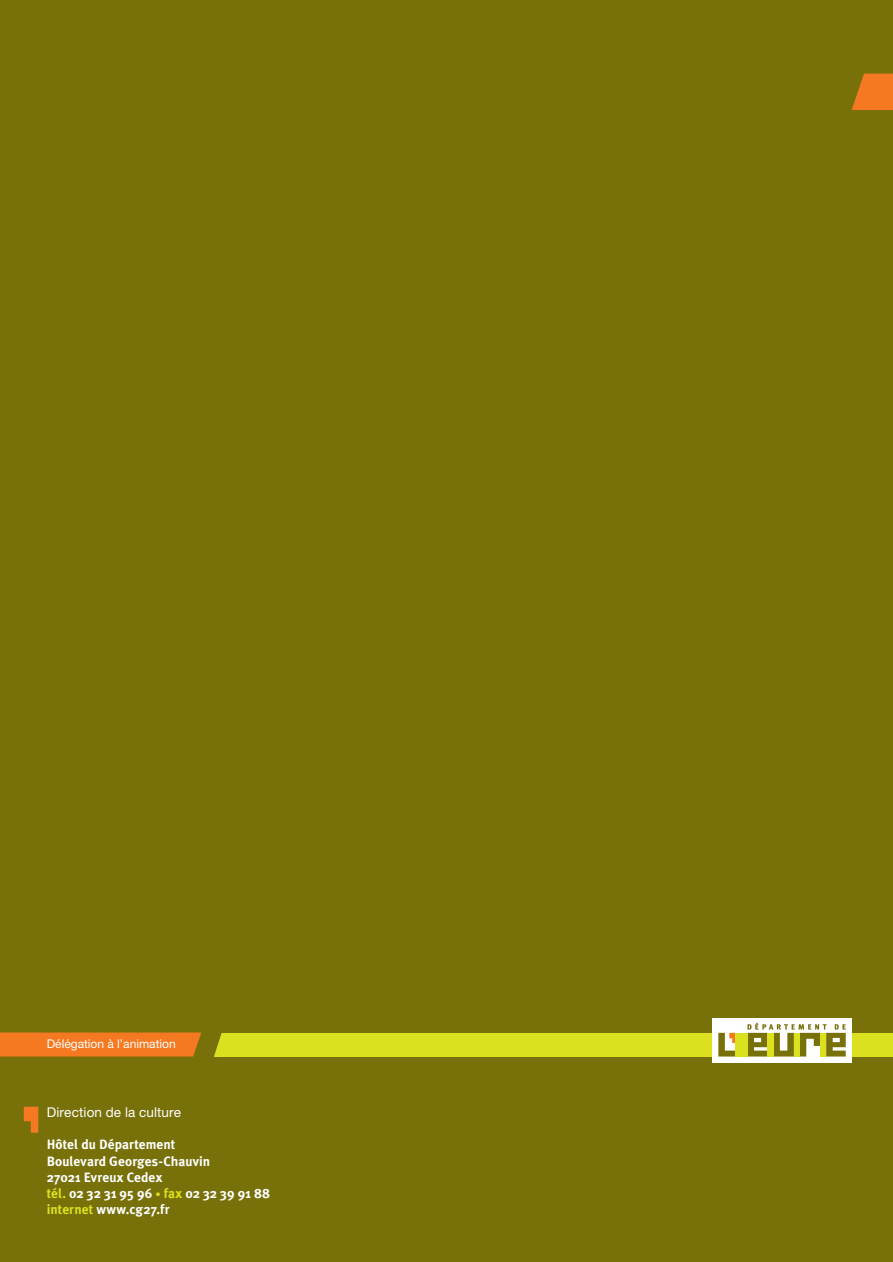
<style>
.page{position:relative;width:893px;height:1262px;background:#78710a}
.page>*{position:absolute;margin:0;border:0;box-sizing:border-box;transform-origin:0 0}
.t1{font:700 13.5px/16.2px "Meta Plus";letter-spacing:.005em;color:#fff}
.t2{font:13.5px "Helvetica Neue";letter-spacing:.01em;color:#fff}
.t3{font:12px "Helvetica Neue";color:#fff}
.s1{color:#dbe11e}
.s2{font-size:10.5px;color:#dbe11e}
</style>
<div class="page">
<svg style="left:24px;top:1106px;width:14px;height:26px"></svg>
<div style="left:0;top:1032px;width:201px;height:24px;background:#f47921"></div>
<div style="left:214px;top:1032px;width:679px;height:24px;background:#dbe11e"></div>
<div style="left:712px;top:1018px;width:139px;height:44px;background:#fff"></div>
<svg style="left:718px;top:1032px;width:17px;height:24px"></svg>
<svg style="left:747px;top:1022px;width:99px;height:34px"></svg>
<div style="left:767px;top:1032px;width:6px;height:24px;background:#dbe11e"></div>
<div style="left:820px;top:1032px;width:6px;height:24px;background:#dbe11e"></div>
<div style="left:735px;top:1032px;width:12px;height:24px;background:#dbe11e"></div>
<div style="left:794px;top:1032px;width:6px;height:24px;background:#dbe11e"></div>
<svg style="left:851px;top:74px;width:42px;height:36px"></svg>
<p class="t3" style="left:47px;top:1037px;width:130px">Délégation à l’animation</p>
<p class="t2" style="left:47px;top:1104px;width:136px">Direction de la culture</p>
<p class="t1" style="left:47px;top:1136px;width:225px">Hôtel du Département<br>Boulevard Georges-Chauvin<br>27021 Evreux Cedex<br><span class="s1">tél.</span> 02 32 31 95 96 <span class="s2">•</span> <span class="s1">fax</span> 02 32 39 91 88 <span class="s1">internet</span> www.cg27.fr</p>
</div>
